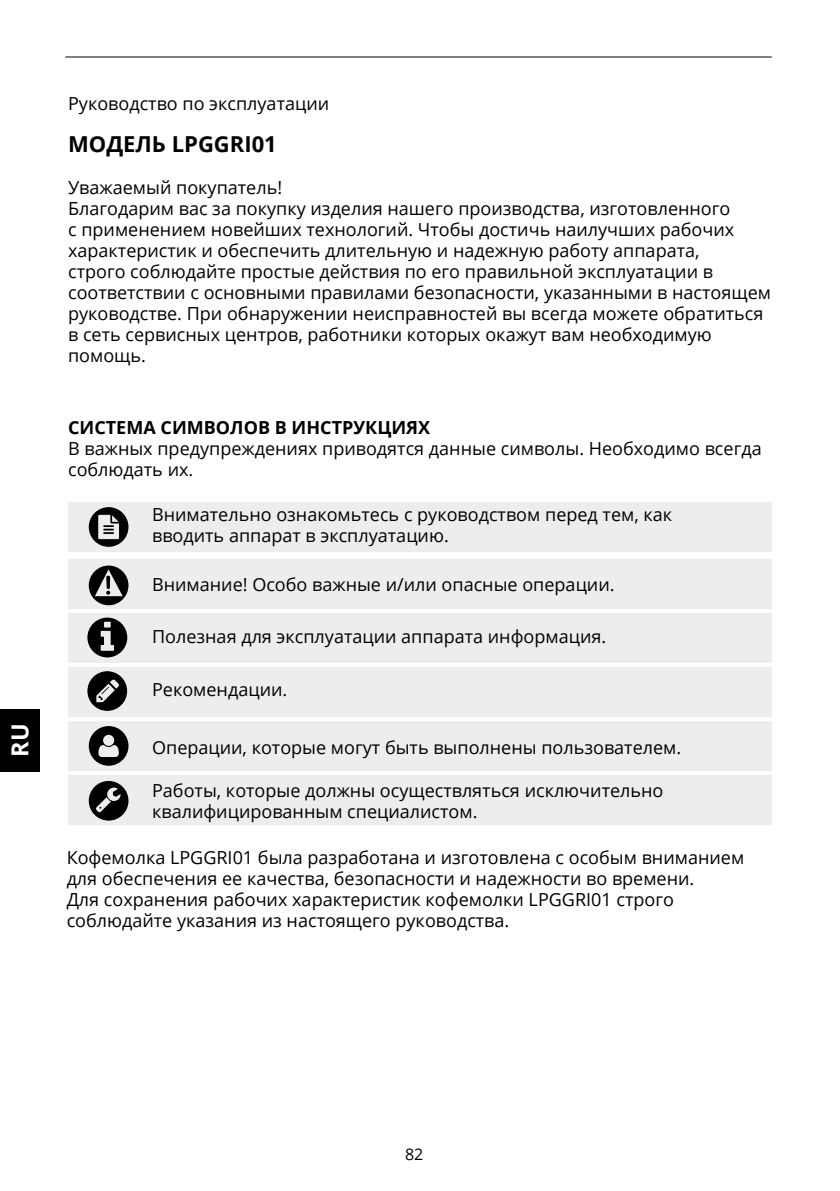
<style>
.page{position:relative;width:840px;height:1191px;background:#fff}
.page>*{position:absolute;margin:0;border:0;box-sizing:border-box;transform-origin:0 0}
.t1{font:700 23.4px "Open Sans";color:#fff}
.t2{font:700 22px "Open Sans";color:#000}
.t3{font:18px/21px "Open Sans";color:#000}
.t4{font:700 18px "Open Sans";color:#000}
.t5{font:16px "Open Sans";color:#000}
</style>
<div class="page">
<hr style="left:65px;top:56px;width:706px;height:1px;background:#000">
<div style="left:0;top:709px;width:39px;height:62px;background:#000"></div>
<div style="left:68px;top:502px;width:703px;height:50px;background:#ededed"></div>
<div style="left:68px;top:559px;width:703px;height:50px;background:#ededed"></div>
<div style="left:68px;top:613px;width:703px;height:50px;background:#ededed"></div>
<div style="left:68px;top:667px;width:703px;height:50px;background:#ededed"></div>
<div style="left:68px;top:721px;width:703px;height:50px;background:#ededed"></div>
<div style="left:68px;top:775px;width:703px;height:50px;background:#ededed"></div>
<svg style="left:89px;top:726px;width:39px;height:39px"></svg>
<svg style="left:87px;top:617px;width:40px;height:40px"></svg>
<svg style="left:87px;top:671px;width:40px;height:40px"></svg>
<svg style="left:89px;top:507px;width:39px;height:40px"></svg>
<svg style="left:89px;top:781px;width:39px;height:39px"></svg>
<svg style="left:89px;top:565px;width:39px;height:40px"></svg>
<p class="t1" style="left:4px;top:757px;width:35px;rotate:-90deg">RU</p>
<p class="t3" style="left:68px;top:93px;width:262px">Руководство по эксплуатации</p>
<p class="t2" style="left:68px;top:129px;width:210px">МОДЕЛЬ LPGGRI01</p>
<p class="t3" style="left:68px;top:177px;width:704px">Уважаемый покупатель!<br>Благодарим вас за покупку изделия нашего производства, изготовленного<br>с применением новейших технологий. Чтобы достичь наилучших рабочих характеристик и обеспечить длительную и надежную работу аппарата,<br>строго соблюдайте простые действия по его правильной эксплуатации в соответствии с основными правилами безопасности, указанными в настоящем руководстве. При обнаружении неисправностей вы всегда можете обратиться в сеть сервисных центров, работники которых окажут вам необходимую помощь.</p>
<p class="t4" style="left:68px;top:414px;width:363px">СИСТЕМА СИМВОЛОВ В ИНСТРУКЦИЯХ</p>
<p class="t3" style="left:68px;top:437px;width:694px">В важных предупреждениях приводятся данные символы. Необходимо всегда соблюдать их.</p>
<p class="t3" style="left:152px;top:504px;width:521px">Внимательно ознакомьтесь с руководством перед тем, как вводить аппарат в эксплуатацию.</p>
<p class="t3" style="left:152px;top:574px;width:463px">Внимание! Особо важные и/или опасные операции.</p>
<p class="t3" style="left:152px;top:625px;width:455px">Полезная для эксплуатации аппарата информация.</p>
<p class="t3" style="left:152px;top:678px;width:137px">Рекомендации.</p>
<p class="t3" style="left:152px;top:736px;width:530px">Операции, которые могут быть выполнены пользователем.</p>
<p class="t3" style="left:152px;top:779px;width:512px">Работы, которые должны осуществляться исключительно квалифицированным специалистом.</p>
<p class="t3" style="left:67px;top:846px;width:678px">Кофемолка LPGGRI01 была разработана и изготовлена с особым вниманием для обеспечения ее качества, безопасности и надежности во времени.<br>Для сохранения рабочих характеристик кофемолки LPGGRI01 строго соблюдайте указания из настоящего руководства.</p>
<p class="t5" style="left:405px;top:1143px;width:20px">82</p>
</div>
